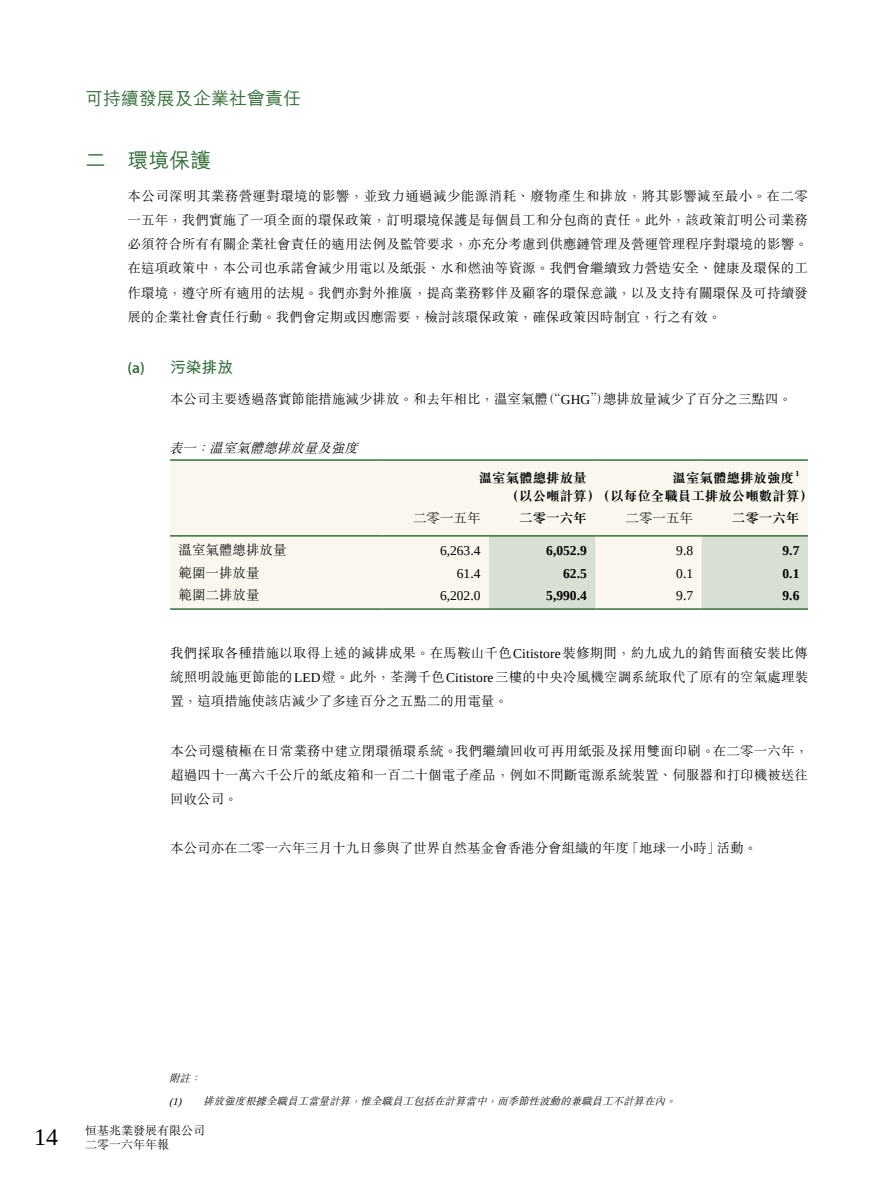
<style>
.page{position:relative;width:893px;height:1191px;background:#fff}
.page>*{position:absolute;margin:0;border:0;box-sizing:border-box;transform-origin:0 0}
.t1{font:500 21px "M Hei HK";color:#36703c}
.t2{font:500 18px "M Hei HK";color:#36703c}
.t3{font:700 15.75px "M Hei HK";color:#36703c}
.t4{font:300 13.5px/24px "M Sung HK";color:#000;text-align:justify}
.t5{font:700 13.5px/18px "M Sung HK";color:#000}
.t6{font:13.5px "Liberation Serif";color:#000}
.t7{font:700 13.5px "Liberation Serif";color:#000}
.t8{font:italic 300 13.5px "M Sung HK";color:#000}
.t9{font:300 12px/14.2px "M Sung HK";color:#000}
.t10{font:italic 300 10.5px/22.2px "M Sung HK";color:#000}
.t11{font:700 7.8px "Liberation Serif";color:#000}
.s1{font-family:"Myriad Pro";font-weight:600}
.s2{font-family:"Liberation Serif";font-weight:400}
.s3{font-family:"Liberation Serif";font-weight:400;font-size:24px}
</style>
<div class="page">
<div style="left:170px;top:461px;width:638px;height:147px;background:#f9f7ee"></div>
<div style="left:489px;top:536px;width:106px;height:72px;background:#d7e0d2"></div>
<div style="left:702px;top:536px;width:106px;height:72px;background:#d7e0d2"></div>
<hr style="left:170px;top:608px;width:213px;height:2px;background:#36703c">
<hr style="left:383px;top:608px;width:106px;height:2px;background:#36703c">
<hr style="left:489px;top:608px;width:106px;height:2px;background:#36703c">
<hr style="left:595px;top:608px;width:107px;height:2px;background:#36703c">
<hr style="left:702px;top:608px;width:106px;height:2px;background:#36703c">
<hr style="left:170px;top:535px;width:213px;height:1px;background:#36703c">
<hr style="left:383px;top:535px;width:106px;height:1px;background:#36703c">
<hr style="left:489px;top:535px;width:106px;height:1px;background:#36703c">
<hr style="left:595px;top:535px;width:107px;height:1px;background:#36703c">
<hr style="left:702px;top:535px;width:106px;height:1px;background:#36703c">
<hr style="left:170px;top:459px;width:213px;height:2px;background:#36703c">
<hr style="left:383px;top:459px;width:106px;height:2px;background:#36703c">
<hr style="left:489px;top:459px;width:106px;height:2px;background:#36703c">
<hr style="left:595px;top:459px;width:107px;height:2px;background:#36703c">
<hr style="left:702px;top:459px;width:106px;height:2px;background:#36703c">
<h2 class="t2" style="left:85px;top:85px;width:217px">可持續發展及企業社會責任</h2>
<h1 class="t1" style="left:85px;top:145px;width:128px">二 環境保護</h1>
<p class="t4" style="left:127px;top:184px;width:682px">本公司深明其業務營運對環境的影響，並致力通過減少能源消耗、廢物產生和排放，將其影響減至最小。在二零一五年，我們實施了一項全面的環保政策，訂明環境保護是每個員工和分包商的責任。此外，該政策訂明公司業務必須符合所有有關企業社會責任的適用法例及監管要求，亦充分考慮到供應鏈管理及營運管理程序對環境的影響。在這項政策中，本公司也承諾會減少用電以及紙張、水和燃油等資源。我們會繼續致力營造安全、健康及環保的工作環境，遵守所有適用的法規。我們亦對外推廣，提高業務夥伴及顧客的環保意識，以及支持有關環保及可持續發展的企業社會責任行動。我們會定期或因應需要，檢討該環保政策，確保政策因時制宜，行之有效。</p>
<p class="t3" style="left:128px;top:356px;width:107px"><span class="s1">(a)</span> 污染排放</p>
<p class="t4" style="left:170px;top:386px;width:623px">本公司主要透過落實節能措施減少排放。和去年相比，溫室氣體（“<span class="s2">GHG</span>”）總排放量減少了百分之三點四。</p>
<p class="t8" style="left:169px;top:439px;width:195px">表一：溫室氣體總排放量及強度</p>
<p class="t5" style="left:506px;top:468px;width:96px;text-indent:-27px">溫室氣體總排放量（以公噸計算）</p>
<p class="t5" style="left:673px;top:468px;width:123px">溫室氣體總排放強度</p>
<p class="t11" style="left:795px;top:468px;width:5px">1</p>
<p class="t5" style="left:597px;top:486px;width:217px">（以每位全職員工排放公噸數計算）</p>
<p class="t4" style="left:413px;top:505px;width:69px">二零一五年</p>
<p class="t5" style="left:519px;top:508px;width:69px">二零一六年</p>
<p class="t4" style="left:626px;top:505px;width:69px">二零一五年</p>
<p class="t5" style="left:732px;top:508px;width:69px">二零一六年</p>
<p class="t4" style="left:179px;top:538px;width:109px">溫室氣體總排放量</p>
<p class="t6" style="left:440px;top:542px;width:42px">6,263.4</p>
<p class="t7" style="left:546px;top:542px;width:42px">6,052.9</p>
<p class="t6" style="left:676px;top:542px;width:18px">9.8</p>
<p class="t7" style="left:782px;top:542px;width:18px">9.7</p>
<p class="t4" style="left:179px;top:560px;width:82px">範圍一排放量</p>
<p class="t6" style="left:457px;top:564px;width:25px">61.4</p>
<p class="t7" style="left:563px;top:564px;width:25px">62.5</p>
<p class="t6" style="left:676px;top:564px;width:18px">0.1</p>
<p class="t7" style="left:782px;top:564px;width:18px">0.1</p>
<p class="t4" style="left:179px;top:582px;width:82px">範圍二排放量</p>
<p class="t6" style="left:440px;top:586px;width:42px">6,202.0</p>
<p class="t7" style="left:546px;top:586px;width:42px">5,990.4</p>
<p class="t6" style="left:676px;top:586px;width:18px">9.7</p>
<p class="t7" style="left:782px;top:586px;width:18px">9.6</p>
<p class="t4" style="left:170px;top:640px;width:640px">我們採取各種措施以取得上述的減排成果。在馬鞍山千色<span class="s2">Citistore</span>裝修期間，約九成九的銷售面積安裝比傳統照明設施更節能的<span class="s2">LED</span>燈。此外，荃灣千色<span class="s2">Citistore</span>三樓的中央冷風機空調系統取代了原有的空氣處理裝置，這項措施使該店減少了多達百分之五點二的用電量。</p>
<p class="t4" style="left:170px;top:738px;width:639px">本公司還積極在日常業務中建立閉環循環系統。我們繼續回收可再用紙張及採用雙面印刷。在二零一六年，超過四十一萬六千公斤的紙皮箱和一百二十個電子產品，例如不間斷電源系統裝置、伺服器和打印機被送往回收公司。</p>
<p class="t4" style="left:170px;top:835px;width:589px">本公司亦在二零一六年三月十九日參與了世界自然基金會香港分會組織的年度「地球一小時」活動。</p>
<p class="t10" style="left:169px;top:1066px;width:512px">附註：<br><span class="s2">(1)</span> 排放強度根據全職員工當量計算，惟全職員工包括在計算當中，而季節性波動的兼職員工不計算在內。</p>
<p class="t9" style="left:85px;top:1123px;width:121px;text-indent:-51px"><span class="s3">14</span> 恒基兆業發展有限公司二零一六年年報</p>
</div>
